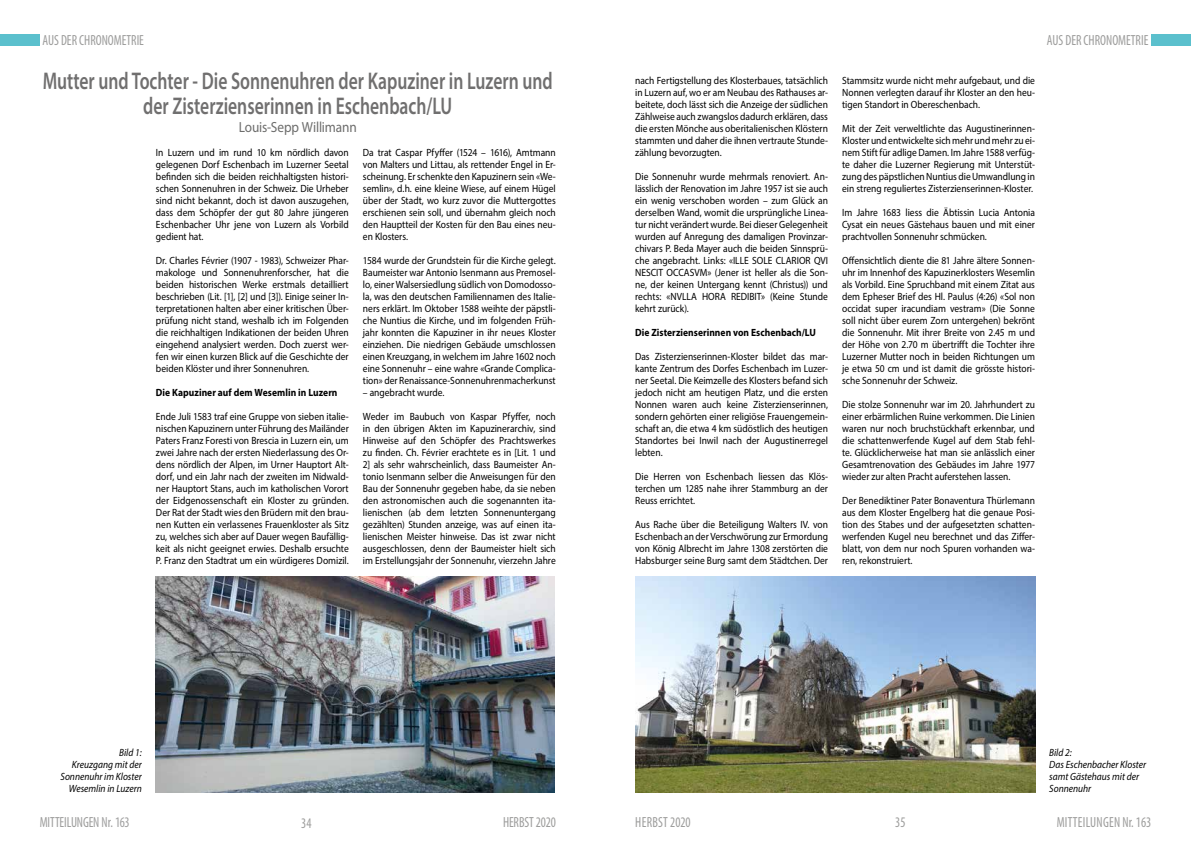
<style>
.page{position:relative;width:1191px;height:842px;background:#fff}
.page>*{position:absolute;margin:0;border:0;box-sizing:border-box;transform-origin:0 0}
.t1{font:600 24.2px/25px "Myriad Pro";color:#706f6f;text-align:center;scale:.73 1}
.t2{font:condensed 14.7px "Myriad Pro";color:#9d9d9c;scale:.9 1}
.t3{font:condensed 14.7px "Myriad Pro";letter-spacing:.02em;color:#9d9d9c;scale:.9 1}
.t4{font:14.7px "Myriad Pro";letter-spacing:-.01em;color:#6d6d6c;scale:.9 1}
.t5{font:10.5px/12px "Myriad Pro";color:#000;text-align:justify;scale:.9 1}
.t6{font:italic 10.5px/12px "Myriad Pro";color:#000;text-align:right;scale:.9 1}
.t7{font:700 10.5px "Myriad Pro";letter-spacing:.005em;color:#000;scale:.9 1}
.s1{color:#9f9f9f}
</style>
<div class="page">
<div style="left:0;top:34px;width:40px;height:11px;background:#5bc0cd"></div>
<div style="left:1151px;top:34px;width:40px;height:11px;background:#5bc0cd"></div>
<img style="left:156px;top:576px;width:399px;height:216px">
<img style="left:635px;top:576px;width:400px;height:216px">
<h2 class="t2" style="left:43px;top:31px;width:114px">AUS DER CHRONOMETRIE</h2>
<h2 class="t2" style="left:1047px;top:31px;width:114px">AUS DER CHRONOMETRIE</h2>
<h1 class="t1" style="left:43px;top:67px;width:700px">Mutter und Tochter - Die Sonnenuhren der Kapuziner in Luzern und der Zisterzienserinnen in Eschenbach/LU</h1>
<h2 class="t4" style="left:239px;top:118px;width:133px">Louis-Sepp Willimann</h2>
<p class="t5" style="left:156px;top:146px;width:216px">In Luzern und im rund 10 km nördlich davon gelegenen Dorf Eschenbach im Luzerner Seetal befinden sich die beiden reichhaltigsten histori&shy;schen Sonnenuhren in der Schweiz. Die Urheber sind nicht bekannt, doch ist davon auszugehen, dass dem Schöpfer der gut 80 Jahre jüngeren Eschenbacher Uhr jene von Luzern als Vorbild gedient hat.</p>
<p class="t5" style="left:156px;top:254px;width:216px">Dr. Charles Février (1907 - 1983), Schweizer Phar&shy;makologe und Sonnenuhrenforscher, hat die beiden historischen Werke erstmals detailliert beschrieben (Lit. [1], [2] und [3]). Einige seiner In&shy;terpretationen halten aber einer kritischen Über&shy;prüfung nicht stand, weshalb ich im Folgenden die reichhaltigen Indikationen der beiden Uhren eingehend analysiert werden. Doch zuerst wer&shy;fen wir einen kurzen Blick auf die Geschichte der beiden Klöster und ihrer Sonnenuhren.</p>
<p class="t7" style="left:156px;top:386px;width:203px">Die Kapuziner auf dem Wesemlin in Luzern</p>
<p class="t5" style="left:156px;top:410px;width:216px">Ende Juli 1583 traf eine Gruppe von sieben italie&shy;nischen Kapuzinern unter Führung des Mailänder Paters Franz Foresti von Brescia in Luzern ein, um zwei Jahre nach der ersten Niederlassung des Or&shy;dens nördlich der Alpen, im Urner Hauptort Alt&shy;dorf, und ein Jahr nach der zweiten im Nidwald&shy;ner Hauptort Stans, auch im katholischen Vorort der Eidgenossenschaft ein Kloster zu gründen.<br>Der Rat der Stadt wies den Brüdern mit den brau&shy;nen Kutten ein verlassenes Frauenkloster als Sitz zu, welches sich aber auf Dauer wegen Baufällig&shy;keit als nicht geeignet erwies. Deshalb ersuchte P. Franz den Stadtrat um ein würdigeres Domizil.</p>
<p class="t5" style="left:363px;top:146px;width:216px">Da trat Caspar Pfyffer (1524 – 1616), Amtmann von Malters und Littau, als rettender Engel in Er&shy;scheinung. Er schenkte den Kapuzinern sein «We&shy;semlin», d.h. eine kleine Wiese, auf einem Hügel über der Stadt, wo kurz zuvor die Muttergottes erschienen sein soll, und übernahm gleich noch den Hauptteil der Kosten für den Bau eines neu&shy;en Klosters.</p>
<p class="t5" style="left:363px;top:254px;width:216px">1584 wurde der Grundstein für die Kirche gelegt.<br>Baumeister war Antonio Isenmann aus Premosel&shy;lo, einer Walsersiedlung südlich von Domodosso&shy;la, was den deutschen Familiennamen des Italie&shy;ners erklärt. Im Oktober 1588 weihte der päpstli&shy;che Nuntius die Kirche, und im folgenden Früh&shy;jahr konnten die Kapuziner in ihr neues Kloster einziehen. Die niedrigen Gebäude umschlossen einen Kreuzgang, in welchem im Jahre 1602 noch eine Sonnenuhr – eine wahre «Grande Complica&shy;tion» der Renaissance-Sonnenuhrenmacherkunst</p>
<p class="t5" style="left:363px;top:386px;width:92px">– angebracht wurde.</p>
<p class="t5" style="left:363px;top:410px;width:216px">Weder im Baubuch von Kaspar Pfyffer, noch in den übrigen Akten im Kapuzinerarchiv, sind Hinweise auf den Schöpfer des Prachtswerkes zu finden. Ch. Février erachtete es in [Lit. 1 und 2] als sehr wahrscheinlich, dass Baumeister An&shy;tonio Isenmann selber die Anweisungen für den Bau der Sonnenuhr gegeben habe, da sie neben den astronomischen auch die sogenannten ita&shy;lienischen (ab dem letzten Sonnenuntergang gezählten) Stunden anzeige, was auf einen ita&shy;lienischen Meister hinweise. Das ist zwar nicht ausgeschlossen, denn der Baumeister hielt sich im Erstellungsjahr der Sonnenuhr, vierzehn Jahre</p>
<p class="t5" style="left:635px;top:74px;width:216px">nach Fertigstellung des Klosterbaues, tatsächlich in Luzern auf, wo er am Neubau des Rathauses ar&shy;beitete, doch lässt sich die Anzeige der südlichen Zählweise auch zwangslos dadurch erklären, dass die ersten Mönche aus oberitalienischen Klöstern stammten und daher die ihnen vertraute Stunde&shy;zählung bevorzugten.</p>
<p class="t5" style="left:635px;top:170px;width:216px">Die Sonnenuhr wurde mehrmals renoviert. An&shy;lässlich der Renovation im Jahre 1957 ist sie auch ein wenig verschoben worden – zum Glück an derselben Wand, womit die ursprüngliche Linea&shy;tur nicht verändert wurde. Bei dieser Gelegenheit wurden auf Anregung des damaligen Provinzar&shy;chivars P. Beda Mayer auch die beiden Sinnsprü&shy;che angebracht. Links: «ILLE SOLE CLARIOR QVI NESCIT OCCASVM» (Jener ist heller als die Son&shy;ne, der keinen Untergang kennt (Christus)) und rechts: «NVLLA HORA REDIBIT» (Keine Stunde kehrt zurück).</p>
<p class="t7" style="left:635px;top:326px;width:202px">Die Zisterzienserinnen von Eschenbach/LU</p>
<p class="t5" style="left:635px;top:350px;width:216px">Das Zisterzienserinnen-Kloster bildet das mar&shy;kante Zentrum des Dorfes Eschenbach im Luzer&shy;ner Seetal. Die Keimzelle des Klosters befand sich jedoch nicht am heutigen Platz, und die ersten Nonnen waren auch keine Zisterzienserinnen, sondern gehörten einer religiöse Frauengemein&shy;schaft an, die etwa 4 km südöstlich des heutigen Standortes bei Inwil nach der Augustinerregel lebten.</p>
<p class="t5" style="left:635px;top:470px;width:216px">Die Herren von Eschenbach liessen das Klös&shy;terchen um 1285 nahe ihrer Stammburg an der Reuss errichtet.</p>
<p class="t5" style="left:635px;top:518px;width:216px">Aus Rache über die Beteiligung Walters IV. von Eschenbach an der Verschwörung zur Ermordung von König Albrecht im Jahre 1308 zerstörten die Habsburger seine Burg samt dem Städtchen. Der</p>
<p class="t5" style="left:842px;top:74px;width:216px">Stammsitz wurde nicht mehr aufgebaut, und die Nonnen verlegten darauf ihr Kloster an den heu&shy;tigen Standort in Obereschenbach.</p>
<p class="t5" style="left:842px;top:122px;width:216px">Mit der Zeit verweltlichte das Augustinerinnen-Kloster und entwickelte sich mehr und mehr zu ei&shy;nem Stift für adlige Damen. Im Jahre 1588 verfüg&shy;te daher die Luzerner Regierung mit Unterstüt&shy;zung des päpstlichen Nuntius die Umwandlung in ein streng reguliertes Zisterzienserinnen-Kloster.</p>
<p class="t5" style="left:842px;top:207px;width:216px">Im Jahre 1683 liess die Äbtissin Lucia Antonia Cysat ein neues Gästehaus bauen und mit einer prachtvollen Sonnenuhr schmücken.</p>
<p class="t5" style="left:842px;top:255px;width:216px">Offensichtlich diente die 81 Jahre ältere Sonnen&shy;uhr im Innenhof des Kapuzinerklosters Wesemlin als Vorbild. Eine Spruchband mit einem Zitat aus dem Epheser Brief des Hl. Paulus (4:26) «Sol non occidat super iracundiam vestram» (Die Sonne soll nicht über eurem Zorn untergehen) bekrönt die Sonnenuhr. Mit ihrer Breite von 2.45 m und der Höhe von 2.70 m übertrifft die Tochter ihre Luzerner Mutter noch in beiden Richtungen um je etwa 50 cm und ist damit die grösste histori&shy;sche Sonnenuhr der Schweiz.</p>
<p class="t5" style="left:842px;top:399px;width:216px">Die stolze Sonnenuhr war im 20. Jahrhundert zu einer erbärmlichen Ruine verkommen. Die Linien waren nur noch bruchstückhaft erkennbar, und die schattenwerfende Kugel auf dem Stab fehl&shy;te. Glücklicherweise hat man sie anlässlich einer Gesamtrenovation des Gebäudes im Jahre 1977 wieder zur alten Pracht auferstehen lassen.</p>
<p class="t5" style="left:842px;top:495px;width:216px">Der Benediktiner Pater Bonaventura Thürlemann aus dem Kloster Engelberg hat die genaue Posi&shy;tion des Stabes und der aufgesetzten schatten&shy;werfenden Kugel neu berechnet und das Ziffer&shy;blatt, von dem nur noch Spuren vorhanden wa&shy;ren, rekonstruiert.</p>
<p class="t6" style="left:60px;top:746px;width:92px">Bild 1:<br>Kreuzgang mit der<br>Sonnenuhr im Kloster<br>Wesemlin in Luzern</p>
<p class="t6" style="left:1049px;top:746px;width:109px;text-align:left">Bild 2:<br>Das Eschenbacher Kloster samt Gästehaus mit der<br>Sonnenuhr</p>
<h2 class="t2" style="left:40px;top:813px;width:102px">MITTEILUNGE<span class="s1">N Nr. 163</span></h2>
<h2 class="t2" style="left:301px;top:814px;width:13px">34</h2>
<h2 class="t2" style="left:503px;top:813px;width:60px">HERBST 2020</h2>
<h2 class="t3" style="left:635px;top:813px;width:63px">HERBST 2020</h2>
<h2 class="t2" style="left:895px;top:813px;width:13px">35</h2>
<h2 class="t3" style="left:1056px;top:813px;width:107px">MITTEILUNGEN Nr. 163</h2>
</div>
